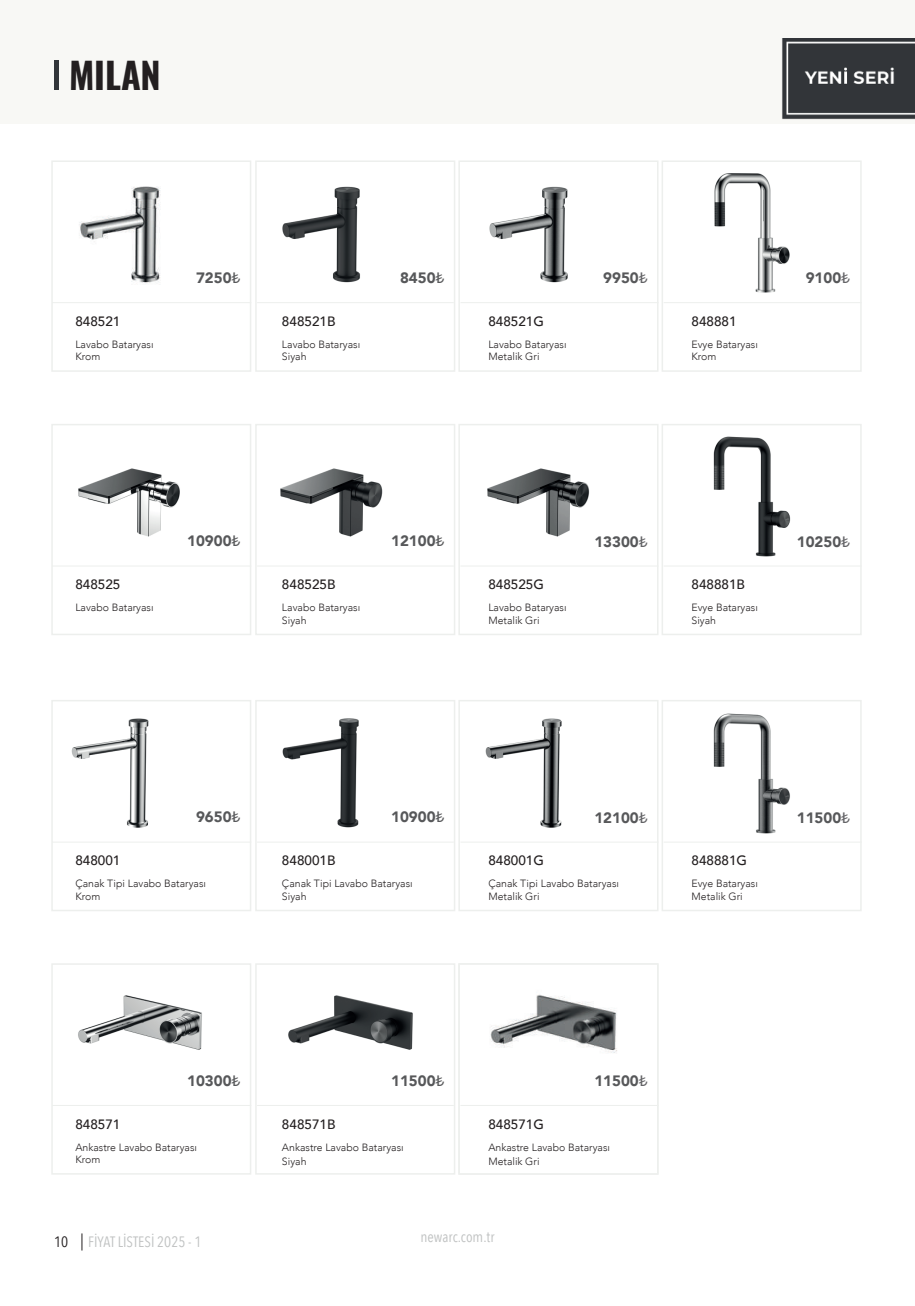
<style>
.page{position:relative;width:915px;height:1306px;background:#fff}
.page>*{position:absolute;margin:0;border:0;box-sizing:border-box;transform-origin:0 0}
.t1{font:700 36px "Oswald";letter-spacing:-.005em;color:#231f20}
.t2{font:900 15px "Avenir";color:#57585a}
.t3{font:15px "Avenir Next Condensed";color:#bfc1c1}
.t4{font:15px "Avenir Next Condensed";color:#231f20}
.t5{font:500 13.5px "Avenir";color:#231f20}
.t6{font:300 10.5px/12.6px "Avenir";color:#231f20}
.s1{font-family:"Consolas";font-weight:400;font-size:16.5px}
.s2{font-family:"Consolas";font-weight:400;font-size:16.5px;color:#636366}
</style>
<div class="page">
<svg style="left:82px;top:1233px;width:1px;height:17px"></svg>
<div style="left:0;top:0;width:914px;height:124px;background:#f8f8f5"></div>
<div style="left:54px;top:60px;width:5px;height:30px;background:#323539"></div>
<div style="left:255px;top:160px;width:200px;height:212px;background:#fff;border:2px solid #edefed"></div>
<div style="left:458px;top:160px;width:200px;height:212px;background:#fff;border:2px solid #edefed"></div>
<div style="left:458px;top:424px;width:200px;height:211px;background:#fff;border:2px solid #edefed"></div>
<div style="left:458px;top:700px;width:200px;height:211px;background:#fff;border:2px solid #edefed"></div>
<div style="left:255px;top:700px;width:200px;height:211px;background:#fff;border:2px solid #edefed"></div>
<div style="left:255px;top:424px;width:200px;height:211px;background:#fff;border:2px solid #edefed"></div>
<div style="left:255px;top:963px;width:200px;height:211px;background:#fff;border:2px solid #edefed"></div>
<div style="left:458px;top:963px;width:200px;height:211px;background:#fff;border:2px solid #edefed"></div>
<div style="left:51px;top:160px;width:200px;height:212px;background:#fff;border:2px solid #edefed"></div>
<div style="left:51px;top:700px;width:200px;height:211px;background:#fff;border:2px solid #edefed"></div>
<div style="left:51px;top:424px;width:200px;height:211px;background:#fff;border:2px solid #edefed"></div>
<div style="left:51px;top:963px;width:200px;height:211px;background:#fff;border:2px solid #edefed"></div>
<hr style="left:257px;top:302px;width:196px;height:1px;background:#edefed">
<hr style="left:257px;top:841px;width:196px;height:1px;background:#edefed">
<hr style="left:257px;top:565px;width:196px;height:1px;background:#edefed">
<hr style="left:257px;top:1105px;width:196px;height:1px;background:#edefed">
<hr style="left:52px;top:302px;width:199px;height:1px;background:#edefed">
<hr style="left:52px;top:841px;width:199px;height:1px;background:#edefed">
<hr style="left:52px;top:565px;width:199px;height:1px;background:#edefed">
<hr style="left:52px;top:1105px;width:199px;height:1px;background:#edefed">
<hr style="left:460px;top:302px;width:198px;height:1px;background:#edefed">
<hr style="left:460px;top:841px;width:198px;height:1px;background:#edefed">
<hr style="left:460px;top:565px;width:198px;height:1px;background:#edefed">
<hr style="left:460px;top:1105px;width:198px;height:1px;background:#edefed">
<img style="left:79px;top:186px;width:82px;height:98px">
<img style="left:71px;top:718px;width:78px;height:110px">
<img style="left:78px;top:995px;width:124px;height:55px">
<div style="left:661px;top:160px;width:200px;height:212px;background:#fff;border:2px solid #edefed"></div>
<div style="left:661px;top:424px;width:200px;height:211px;background:#fff;border:2px solid #edefed"></div>
<div style="left:661px;top:700px;width:200px;height:211px;background:#fff;border:2px solid #edefed"></div>
<hr style="left:663px;top:302px;width:198px;height:1px;background:#edefed">
<hr style="left:663px;top:841px;width:198px;height:1px;background:#edefed">
<hr style="left:663px;top:565px;width:198px;height:1px;background:#edefed">
<img style="left:714px;top:173px;width:76px;height:120px">
<img style="left:282px;top:186px;width:78px;height:97px">
<img style="left:489px;top:186px;width:79px;height:97px">
<img style="left:78px;top:468px;width:102px;height:69px">
<img style="left:280px;top:468px;width:103px;height:69px">
<img style="left:487px;top:468px;width:103px;height:69px">
<img style="left:282px;top:718px;width:77px;height:110px">
<img style="left:485px;top:718px;width:77px;height:110px">
<img style="left:288px;top:995px;width:125px;height:55px">
<img style="left:490px;top:994px;width:127px;height:59px">
<img style="left:713px;top:436px;width:78px;height:121px">
<img style="left:713px;top:713px;width:77px;height:121px">
<img style="left:782px;top:39px;width:132px;height:81px">
<h1 class="t1" style="left:69px;top:43px;width:93px">MILAN</h1>
<h2 class="t2" style="left:196px;top:265px;width:46px">7250<span class="s1">₺</span></h2>
<h2 class="t2" style="left:400px;top:265px;width:46px">8450<span class="s1">₺</span></h2>
<h2 class="t2" style="left:603px;top:265px;width:46px">9950<span class="s2">₺</span></h2>
<h2 class="t2" style="left:805px;top:265px;width:46px">9100<span class="s2">₺</span></h2>
<p class="t5" style="left:75px;top:309px;width:47px">848521</p>
<p class="t5" style="left:282px;top:309px;width:55px">848521B</p>
<p class="t5" style="left:488px;top:309px;width:57px">848521G</p>
<p class="t5" style="left:691px;top:309px;width:47px">848881</p>
<p class="t6" style="left:75px;top:338px;width:80px">Lavabo Bataryası<br>Krom</p>
<p class="t6" style="left:282px;top:338px;width:80px">Lavabo Bataryası<br>Siyah</p>
<p class="t6" style="left:488px;top:338px;width:80px">Lavabo Bataryası<br>Metalik Gri</p>
<p class="t6" style="left:691px;top:338px;width:68px">Evye Bataryası<br>Krom</p>
<p class="t5" style="left:75px;top:573px;width:47px">848525</p>
<p class="t6" style="left:75px;top:601px;width:80px">Lavabo Bataryası</p>
<h2 class="t2" style="left:187px;top:528px;width:55px">10900<span class="s1">₺</span></h2>
<p class="t5" style="left:282px;top:573px;width:55px">848525B</p>
<p class="t6" style="left:282px;top:601px;width:80px">Lavabo Bataryası<br>Siyah</p>
<h2 class="t2" style="left:391px;top:528px;width:55px">12100<span class="s1">₺</span></h2>
<p class="t5" style="left:488px;top:573px;width:57px">848525G</p>
<p class="t6" style="left:488px;top:601px;width:80px">Lavabo Bataryası<br>Metalik Gri</p>
<h2 class="t2" style="left:594px;top:528px;width:55px">13300<span class="s2">₺</span></h2>
<p class="t5" style="left:691px;top:573px;width:55px">848881B</p>
<p class="t6" style="left:691px;top:601px;width:68px">Evye Bataryası<br>Siyah</p>
<h2 class="t2" style="left:796px;top:528px;width:55px">10250<span class="s2">₺</span></h2>
<h2 class="t2" style="left:196px;top:804px;width:46px">9650<span class="s1">₺</span></h2>
<h2 class="t2" style="left:391px;top:804px;width:55px">10900<span class="s1">₺</span></h2>
<h2 class="t2" style="left:594px;top:804px;width:55px">12100<span class="s2">₺</span></h2>
<h2 class="t2" style="left:796px;top:804px;width:55px">11500<span class="s2">₺</span></h2>
<p class="t5" style="left:75px;top:849px;width:47px">848001</p>
<p class="t5" style="left:282px;top:849px;width:55px">848001B</p>
<p class="t5" style="left:488px;top:849px;width:57px">848001G</p>
<p class="t5" style="left:691px;top:849px;width:57px">848881G</p>
<p class="t6" style="left:75px;top:877px;width:132px">Çanak Tipi Lavabo Bataryası<br>Krom</p>
<p class="t6" style="left:282px;top:877px;width:132px">Çanak Tipi Lavabo Bataryası<br>Siyah</p>
<p class="t6" style="left:488px;top:877px;width:132px">Çanak Tipi Lavabo Bataryası<br>Metalik Gri</p>
<p class="t6" style="left:691px;top:877px;width:68px">Evye Bataryası<br>Metalik Gri</p>
<p class="t5" style="left:75px;top:1112px;width:47px">848571</p>
<h2 class="t2" style="left:187px;top:1067px;width:55px">10300<span class="s1">₺</span></h2>
<h2 class="t2" style="left:391px;top:1067px;width:55px">11500<span class="s1">₺</span></h2>
<h2 class="t2" style="left:594px;top:1068px;width:55px">11500<span class="s2">₺</span></h2>
<p class="t5" style="left:282px;top:1112px;width:55px">848571B</p>
<p class="t5" style="left:488px;top:1112px;width:57px">848571G</p>
<p class="t6" style="left:75px;top:1140px;width:123px">Ankastre Lavabo Bataryası<br>Krom</p>
<p class="t6" style="left:282px;top:1139px;width:123px;line-height:14.4px">Ankastre Lavabo Bataryası<br>Siyah</p>
<p class="t6" style="left:488px;top:1139px;width:123px;line-height:14.4px">Ankastre Lavabo Bataryası<br>Metalik Gri</p>
<h2 class="t4" style="left:54px;top:1228px;width:16px">10</h2>
<h2 class="t3" style="left:88px;top:1228px;width:115px">FİYAT LİSTESİ 2025 - 1</h2>
<h2 class="t3" style="left:420px;top:1224px;width:75px">newarc.com.tr</h2>
</div>
